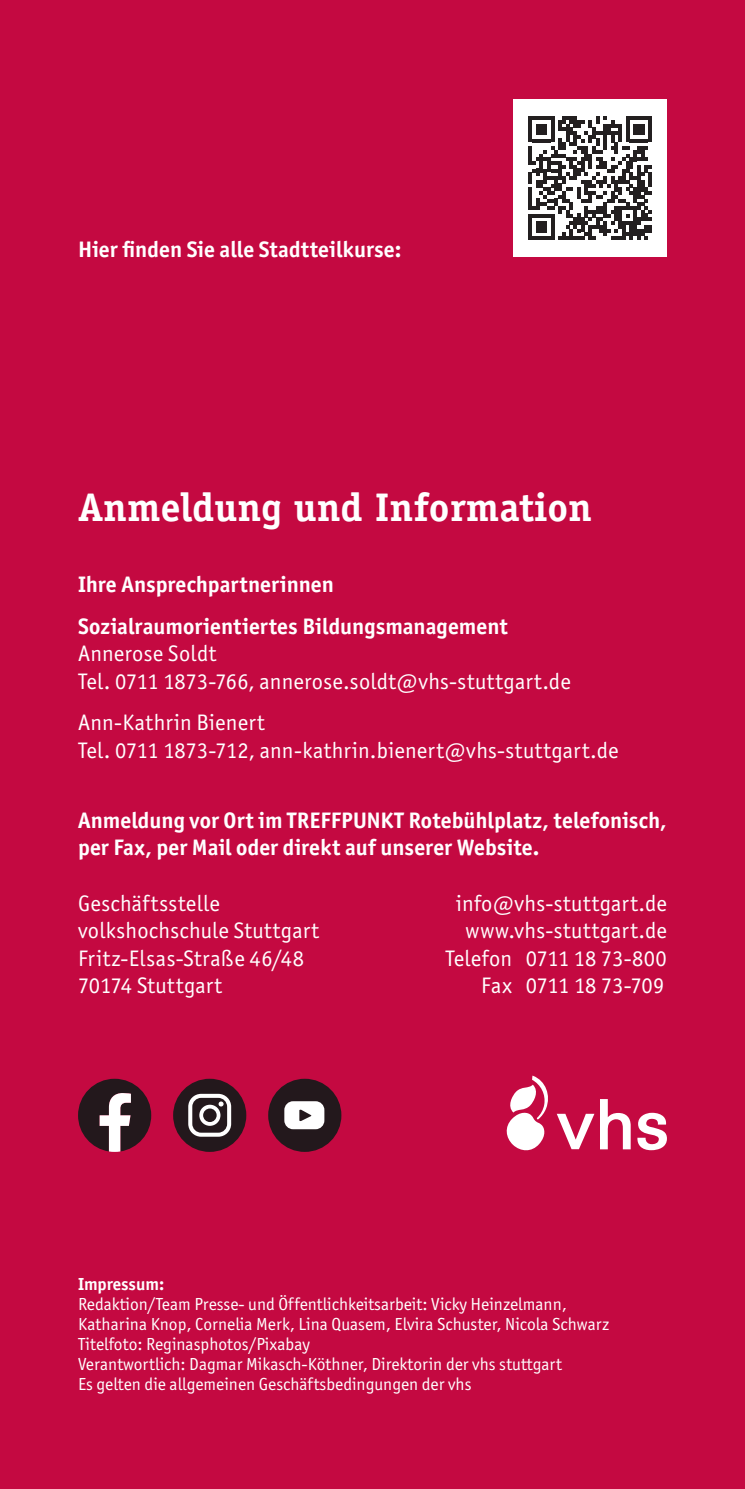
<style>
.page{position:relative;width:745px;height:1489px;background:#fff}
.page>*{position:absolute;margin:0;border:0;box-sizing:border-box;transform-origin:0 0}
.t1{font:700 40px "Officina Serif Std";color:#fff}
.t2{font:22.5px/27.5px "Officina Sans ITC Std";letter-spacing:.01em;color:#fff}
.t3{font:700 22.5px/41.8px "Officina Sans ITC Std";letter-spacing:.005em;color:#fff}
.t4{font:17.5px/20px "Officina Sans ITC Std";color:#fff}
.t5{font:700 17.5px "Officina Sans ITC Std";color:#fff}
</style>
<div class="page">
<div style="left:0;top:0;width:744px;height:1488px;background:#c40941"></div>
<div style="left:513px;top:99px;width:153px;height:158px;background:#fff"></div>
<svg style="left:528px;top:116px;width:123px;height:124px"></svg>
<svg style="left:506px;top:1075px;width:124px;height:76px"></svg>
<svg style="left:637px;top:1112px;width:29px;height:38px"></svg>
<div style="left:268px;top:1078px;width:73px;height:73px;background:#23181c;border-radius:50%"></div>
<svg style="left:284px;top:1101px;width:40px;height:28px"></svg>
<div style="left:173px;top:1078px;width:73px;height:73px;background:#23181c;border-radius:50%"></div>
<svg style="left:188px;top:1093px;width:43px;height:43px"></svg>
<svg style="left:78px;top:1078px;width:73px;height:73px"></svg>
<p class="t3" style="left:78px;top:228px;width:325px">Hier finden Sie alle Stadtteilkurse:</p>
<h1 class="t1" style="left:78px;top:482px;width:515px">Anmeldung und Information</h1>
<p class="t3" style="left:78px;top:563px;width:431px">Ihre Ansprechpartnerinnen<br>Sozialraumorientiertes Bildungsmanagement</p>
<p class="t2" style="left:78px;top:639px;width:494px">Annerose Soldt<br>Tel. 0711 1873-766, annerose.soldt@vhs-stuttgart.de</p>
<p class="t2" style="left:78px;top:709px;width:541px">Ann-Kathrin Bienert<br>Tel. 0711 1873-712, ann-kathrin.bienert@vhs-stuttgart.de</p>
<p class="t3" style="left:78px;top:806px;width:589px;line-height:27.5px">Anmeldung vor Ort im TREFFPUNKT Rotebühlplatz, telefonisch, per Fax, per Mail oder direkt auf unserer Website.</p>
<p class="t2" style="left:78px;top:889px;width:242px">Geschäftsstelle volkshochschule Stuttgart<br>Fritz-Elsas-Straße 46/48<br>70174 Stuttgart</p>
<p class="t2" style="left:445px;top:889px;width:223px;text-align:right">info@vhs-stuttgart.de www.vhs-stuttgart.de<br>Telefon 0711 18 73-800<br>Fax 0711 18 73-709</p>
<p class="t5" style="left:78px;top:1272px;width:88px">Impressum:</p>
<p class="t4" style="left:78px;top:1293px;width:532px">Redaktion/Team Presse- und Öffentlichkeitsarbeit: Vicky Heinzelmann, Katharina Knop, Cornelia Merk, Lina Quasem, Elvira Schuster, Nicola Schwarz Titelfoto: Reginasphotos/Pixabay<br>Verantwortlich: Dagmar Mikasch-Köthner, Direktorin der vhs stuttgart<br>Es gelten die allgemeinen Geschäftsbedingungen der vhs</p>
</div>
